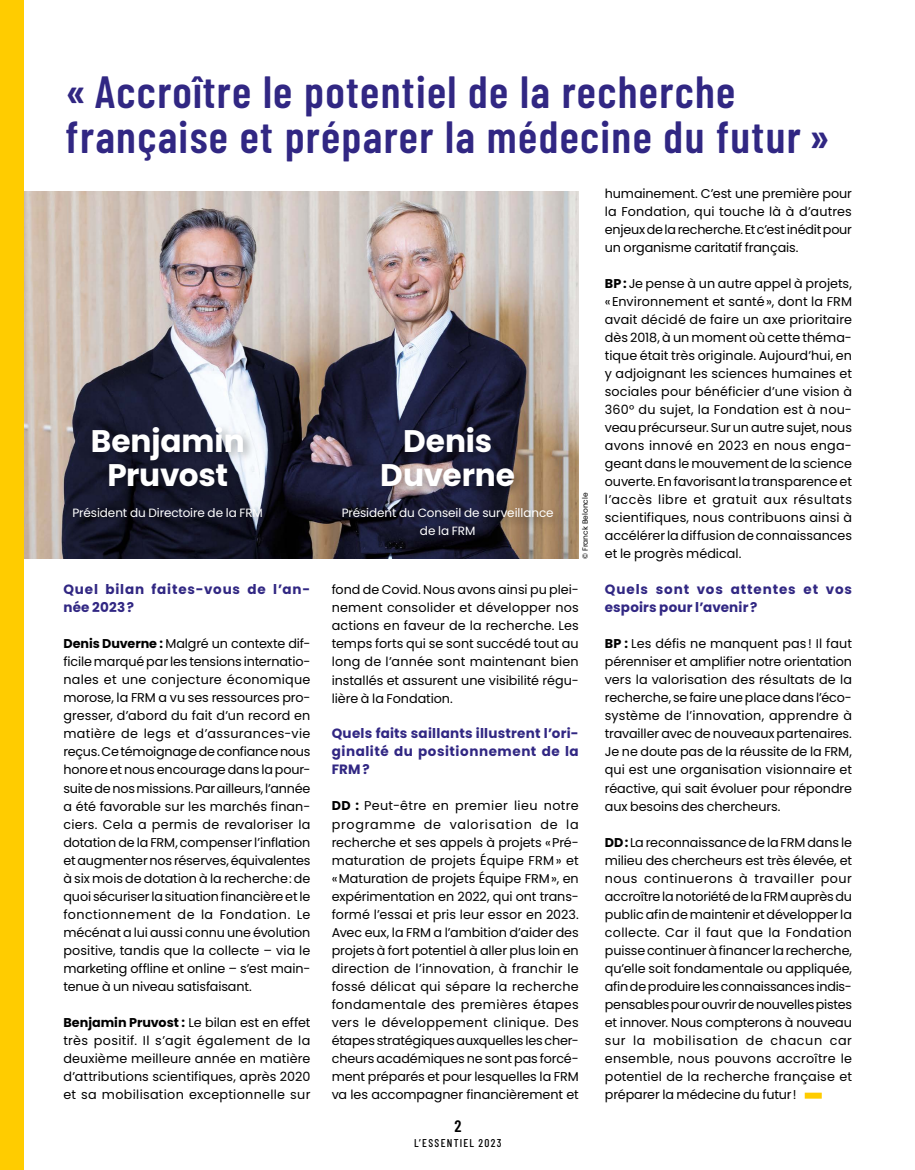
<style>
.page{position:relative;width:915px;height:1170px;background:#fff}
.page>*{position:absolute;margin:0;border:0;box-sizing:border-box;transform-origin:0 0}
.t1{font:600 45px/45px "Barlow Condensed";letter-spacing:.03em;color:#312783}
.t2{font:700 31.2px/33.6px "Poppins";letter-spacing:-.005em;color:#fff;text-align:center}
.t3{font:600 16.5px "Barlow Condensed";color:#000}
.t4{font:700 13.5px/18px "Poppins";letter-spacing:.06em;color:#312783}
.t5{font:700 13.5px/18px "Poppins";letter-spacing:.04em;color:#312783;text-align:justify}
.t6{font:12.75px/18px "Poppins";letter-spacing:-.005em;color:#000;text-align:justify}
.t7{font:12px/18px "Poppins";letter-spacing:-.005em;color:#fff;text-align:center}
.t8{font:500 11.25px "Barlow Condensed";letter-spacing:.11em;color:#000}
.t9{font:7.5px "Poppins";color:#000}
.s1{font-weight:700}
</style>
<div class="page">
<img style="left:23px;top:191px;width:555px;height:367px">
<div style="left:0;top:0;width:23px;height:1169px;background:#fc0"></div>
<div style="left:337px;top:422px;width:226px;height:124px;background:#000;opacity:.33"></div>
<div style="left:68px;top:422px;width:205px;height:106px;background:#000;opacity:.33"></div>
<div style="left:804px;top:1092px;width:17px;height:6px;background:#fc0"></div>
<h1 class="t1" style="left:66px;top:66px;width:765px">« Accroître le potentiel de la recherche française et préparer la médecine du futur »</h1>
<p class="t6" style="left:604px;top:185px;width:248px">humainement. C’est une première pour la Fondation, qui touche là à d’autres enjeux de la recherche. Et c’est inédit pour un organisme caritatif français.</p>
<p class="t6" style="left:604px;top:275px;width:248px"><span class="s1">BP :</span> Je pense à un autre appel à projets, «Environnement et santé», dont la FRM avait décidé de faire un axe prioritaire dès 2018, à un moment où cette théma&shy;tique était très originale. Aujourd’hui, en y adjoignant les sciences humaines et sociales pour bénéficier d’une vision à 360° du sujet, la Fondation est à nou&shy;veau précurseur. Sur un autre sujet, nous avons innové en 2023 en nous enga&shy;geant dans le mouvement de la science ouverte. En favorisant la transparence et l’accès libre et gratuit aux résultats scientifiques, nous contribuons ainsi à accélérer la diffusion de connaissances et le progrès médical.</p>
<p class="t4" style="left:604px;top:580px;width:248px">Quels sont vos attentes et vos espoirs pour l’avenir?</p>
<p class="t6" style="left:604px;top:635px;width:248px"><span class="s1">BP :</span> Les défis ne manquent pas! Il faut pérenniser et amplifier notre orientation vers la valorisation des résultats de la recherche, se faire une place dans l’éco&shy;système de l’innovation, apprendre à travailler avec de nouveaux partenaires.<br>Je ne doute pas de la réussite de la FRM, qui est une organisation visionnaire et réactive, qui sait évoluer pour répondre aux besoins des chercheurs.</p>
<p class="t6" style="left:604px;top:833px;width:248px"><span class="s1">DD :</span> La reconnaissance de la FRM dans le milieu des chercheurs est très élevée, et nous continuerons à travailler pour accroître la notoriété de la FRM auprès du public afin de maintenir et développer la collecte. Car il faut que la Fondation puisse continuer à financer la recherche, qu’elle soit fondamentale ou appliquée, afin de produire les connaissances indis&shy;pensables pour ouvrir de nouvelles pistes et innover. Nous compterons à nouveau sur la mobilisation de chacun car ensemble, nous pouvons accroître le potentiel de la recherche française et préparer la médecine du futur!</p>
<p class="t3" style="left:454px;top:1113px;width:9px">2</p>
<p class="t8" style="left:414px;top:1134px;width:89px">L’ESSENTIEL 2023</p>
<h2 class="t2" style="left:380px;top:424px;width:136px">Denis<br>Duverne</h2>
<p class="t7" style="left:341px;top:504px;width:213px">Président du Conseil de surveillance de la FRM</p>
<h2 class="t2" style="left:91px;top:424px;width:155px">Benjamin<br>Pruvost</h2>
<p class="t7" style="left:72px;top:504px;width:192px">Président du Directoire de la FRM</p>
<p class="t9" style="left:580px;top:559px;width:68px;rotate:-90deg">© Franck Beloncle</p>
<p class="t4" style="left:63px;top:580px;width:248px">Quel bilan faites-vous de l’an&shy;née 2023?</p>
<p class="t6" style="left:63px;top:635px;width:248px"><span class="s1">Denis Duverne :</span> Malgré un contexte dif&shy;ficile marqué par les tensions internatio&shy;nales et une conjecture économique morose, la FRM a vu ses ressources pro&shy;gresser, d’abord du fait d’un record en matière de legs et d’assurances-vie reçus. Ce témoignage de confiance nous honore et nous encourage dans la pour&shy;suite de nos missions. Par ailleurs, l’année a été favorable sur les marchés finan&shy;ciers. Cela a permis de revaloriser la dotation de la FRM, compenser l’inflation et augmenter nos réserves, équivalentes à six mois de dotation à la recherche: de quoi sécuriser la situation financière et le fonctionnement de la Fondation. Le mécénat a lui aussi connu une évolution positive, tandis que la collecte – via le marketing offline et online – s’est main&shy;tenue à un niveau satisfaisant.</p>
<p class="t6" style="left:63px;top:1013px;width:248px"><span class="s1">Benjamin Pruvost :</span> Le bilan est en effet très positif. Il s’agit également de la deuxième meilleure année en matière d’attributions scientifiques, après 2020 et sa mobilisation exceptionnelle sur</p>
<p class="t6" style="left:331px;top:581px;width:248px">fond de Covid. Nous avons ainsi pu plei&shy;nement consolider et développer nos actions en faveur de la recherche. Les temps forts qui se sont succédé tout au long de l’année sont maintenant bien installés et assurent une visibilité régu&shy;lière à la Fondation.</p>
<p class="t5" style="left:331px;top:724px;width:248px">Quels faits saillants illustrent l’ori&shy;ginalité du positionnement de la FRM?</p>
<p class="t6" style="left:331px;top:797px;width:248px"><span class="s1">DD :</span> Peut-être en premier lieu notre programme de valorisation de la recherche et ses appels à projets «Pré&shy;maturation de projets Équipe FRM» et «Maturation de projets Équipe FRM», en expérimentation en 2022, qui ont trans&shy;formé l’essai et pris leur essor en 2023.<br>Avec eux, la FRM a l’ambition d’aider des projets à fort potentiel à aller plus loin en direction de l’innovation, à franchir le fossé délicat qui sépare la recherche fondamentale des premières étapes vers le développement clinique. Des étapes stratégiques auxquelles les cher&shy;cheurs académiques ne sont pas forcé&shy;ment préparés et pour lesquelles la FRM va les accompagner financièrement et</p>
</div>
